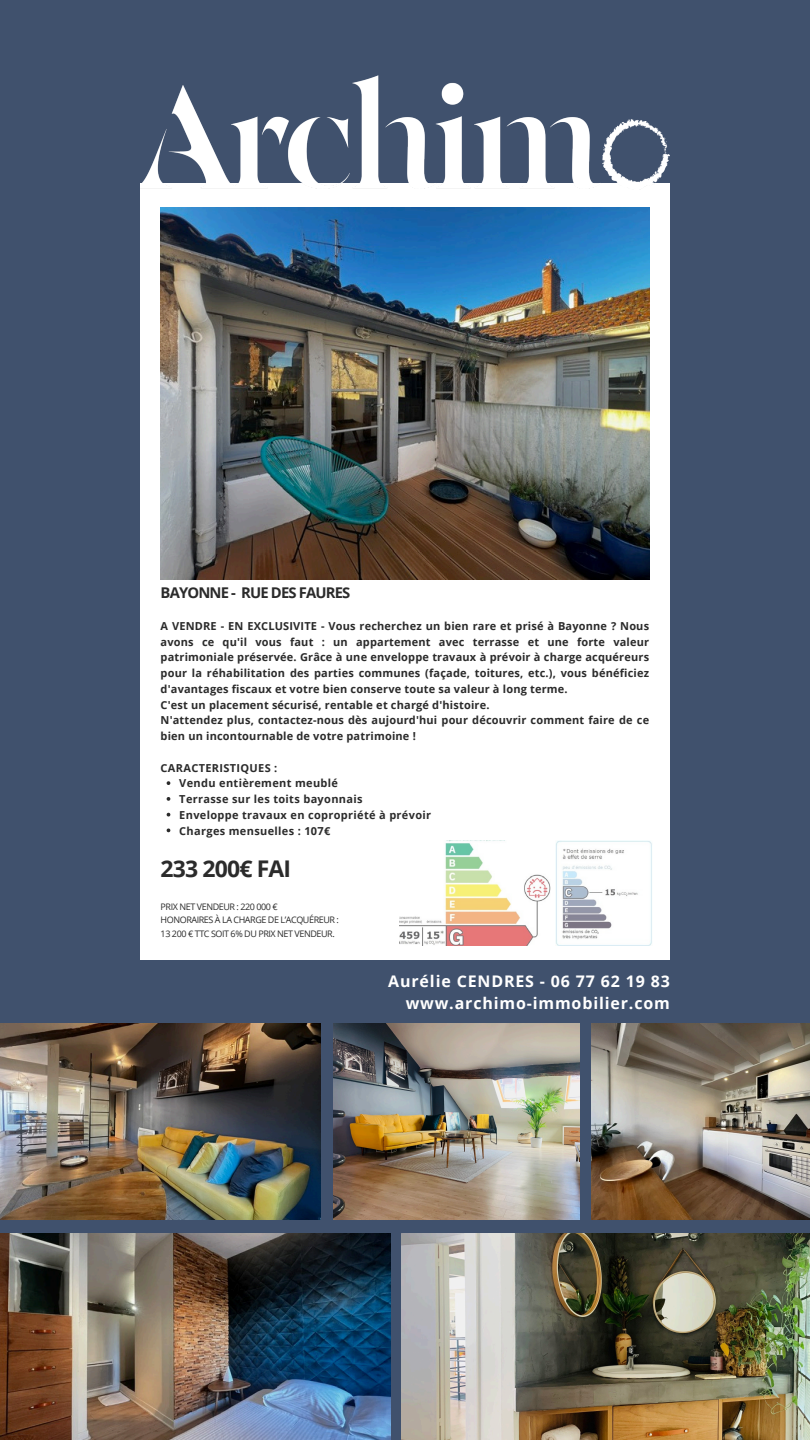
<style>
.page{position:relative;width:810px;height:1440px;background:#40516d}
.page>*{position:absolute;margin:0;border:0;box-sizing:border-box;transform-origin:0 0}
.t1{font:700 23px "Open Sans";letter-spacing:-.035em;color:#2b2b2b}
.t2{font:700 16px/21.8px "Open Sans";letter-spacing:.055em;color:#fff;text-align:right}
.t3{font:700 14.8px "Open Sans";letter-spacing:-.055em;color:#2b2b2b}
.t4{font:700 11px/15.8px "Open Sans";letter-spacing:.015em;color:#2b2b2b}
.t5{font:9px "Open Sans";letter-spacing:-.05em;color:#2b2b2b}
</style>
<div class="page">
<div style="left:140px;top:183px;width:530px;height:777px;background:#fff"></div>
<img style="left:0;top:1024px;width:321px;height:195px">
<img style="left:140px;top:75px;width:530px;height:114px">
<img style="left:161px;top:207px;width:489px;height:372px">
<img style="left:402px;top:1233px;width:408px;height:207px">
<img style="left:0;top:1233px;width:391px;height:207px">
<img style="left:334px;top:1024px;width:246px;height:195px">
<img style="left:592px;top:1024px;width:218px;height:195px">
<img style="left:555px;top:840px;width:97px;height:105px">
<img style="left:399px;top:840px;width:151px;height:105px">
<svg style="left:167px;top:781px;width:3px;height:4px"></svg>
<svg style="left:167px;top:797px;width:3px;height:4px"></svg>
<svg style="left:167px;top:813px;width:3px;height:4px"></svg>
<p class="t3" style="left:161px;top:582px;width:191px">BAYONNE - RUE DES FAURES</p>
<p class="t4" style="left:161px;top:618px;width:490px">A VENDRE - EN EXCLUSIVITE - Vous recherchez un bien rare et prisé à Bayonne ? Nous avons ce qu'il vous faut : un appartement avec terrasse et une forte valeur patrimoniale préservée. Grâce à une enveloppe travaux à prévoir à charge acquéreurs pour la réhabilitation des parties communes (façade, toitures, etc.), vous bénéficiez d'avantages fiscaux et votre bien conserve toute sa valeur à long terme.<br>C'est un placement sécurisé, rentable et chargé d'histoire.<br>N'attendez plus, contactez-nous dès aujourd'hui pour découvrir comment faire de ce bien un incontournable de votre patrimoine !</p>
<p class="t4" style="left:161px;top:759px;width:118px">CARACTERISTIQUES :</p>
<p class="t4" style="left:179px;top:775px;width:160px">Vendu entièrement meublé</p>
<h2 class="t4" style="left:179px;top:791px;width:185px">Terrasse sur les toits bayonnais</h2>
<h5 class="t4" style="left:179px;top:807px;width:253px">Enveloppe travaux en copropriété à prévoir</h5>
<h4 class="t4" style="left:179px;top:822px;width:153px">Charges mensuelles : 107€</h4>
<p class="t1" style="left:161px;top:852px;width:132px">233 200€ FAI</p>
<p class="t5" style="left:161px;top:900px;width:119px">PRIX NET VENDEUR : 220 000 €</p>
<p class="t5" style="left:161px;top:914px;width:180px">HONORAIRES À LA CHARGE DE L’ACQUÉREUR :</p>
<h1 class="t5" style="left:161px;top:927px;width:176px">13 200 € TTC SOIT 6% DU PRIX NET VENDEUR.</h1>
<p class="t2" style="left:388px;top:970px;width:283px">Aurélie CENDRES - 06 77 62 19 83 www.archimo-immobilier.com</p>
</div>
